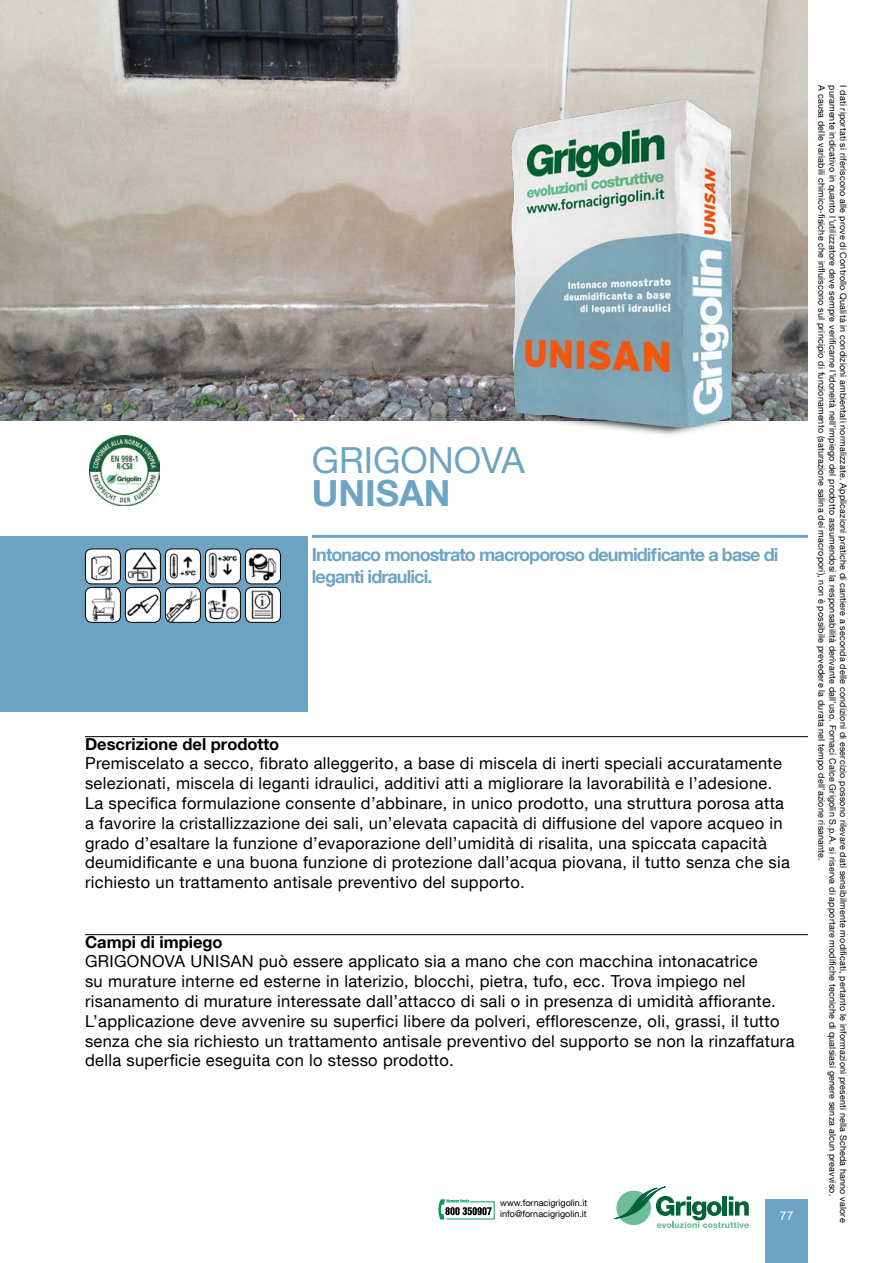
<style>
.page{position:relative;width:893px;height:1263px;background:#fff}
.page>*{position:absolute;margin:0;border:0;box-sizing:border-box;transform-origin:0 0}
.t1{font:36px "Helvetica Neue LT Com";color:#6ea4c3}
.t2{font:700 36px "Helvetica Neue LT Com";color:#6ea4c3}
.t3{font:700 18px/21.6px "Helvetica Neue LT Com";letter-spacing:-.05em;color:#6ea4c3}
.t4{font:16.5px/19.8px "Helvetica Neue LT Com";letter-spacing:.02em;color:#000}
.t5{font:700 16.5px "Helvetica Neue LT Com";color:#000}
.t6{font:12px "Arial";color:#fff}
.t7{font:9px/10.8px "Helvetica Neue LT Com";letter-spacing:.02em;color:#000}
.t8{font:9px/10.8px "Helvetica Neue LT Com";color:#000}
</style>
<div class="page">
<svg style="left:614px;top:1186px;width:135px;height:42px"></svg>
<div style="left:765px;top:1199px;width:43px;height:64px;background:#6ea4c3"></div>
<svg style="left:438px;top:1199px;width:57px;height:20px"></svg>
<img style="left:0;top:0;width:808px;height:420px">
<div style="left:0;top:536px;width:307px;height:176px;background:#6ea4c3"></div>
<img style="left:85px;top:549px;width:35px;height:34px">
<div style="left:85px;top:549px;width:36px;height:35px;border:1px solid #000;border-radius:6px"></div>
<img style="left:125px;top:549px;width:35px;height:34px">
<div style="left:125px;top:549px;width:36px;height:35px;border:1px solid #000;border-radius:6px"></div>
<img style="left:165px;top:549px;width:35px;height:34px">
<div style="left:165px;top:549px;width:36px;height:35px;border:1px solid #000;border-radius:6px"></div>
<img style="left:205px;top:549px;width:35px;height:34px">
<div style="left:205px;top:549px;width:36px;height:35px;border:1px solid #000;border-radius:6px"></div>
<img style="left:245px;top:549px;width:35px;height:34px">
<div style="left:245px;top:549px;width:36px;height:35px;border:1px solid #000;border-radius:6px"></div>
<img style="left:85px;top:587px;width:34px;height:34px">
<div style="left:85px;top:587px;width:36px;height:36px;border:1px solid #000;border-radius:6px"></div>
<img style="left:125px;top:587px;width:34px;height:34px">
<div style="left:125px;top:587px;width:36px;height:36px;border:1px solid #000;border-radius:6px"></div>
<img style="left:165px;top:587px;width:34px;height:34px">
<div style="left:165px;top:587px;width:36px;height:36px;border:1px solid #000;border-radius:6px"></div>
<img style="left:205px;top:587px;width:34px;height:34px">
<div style="left:205px;top:587px;width:36px;height:36px;border:1px solid #000;border-radius:6px"></div>
<img style="left:245px;top:587px;width:34px;height:34px">
<div style="left:245px;top:587px;width:36px;height:36px;border:1px solid #000;border-radius:6px"></div>
<hr style="left:85px;top:736px;width:723px;height:1px;background:#000">
<hr style="left:85px;top:934px;width:723px;height:1px;background:#000">
<img style="left:472px;top:85px;width:303px;height:350px">
<img style="left:89px;top:435px;width:70px;height:70px">
<hr style="left:312px;top:535px;width:496px;height:3px;background:#69a2c2">
<h1 class="t1" style="left:312px;top:437px;width:215px">GRIGONOVA</h1>
<h1 class="t2" style="left:312px;top:470px;width:140px">UNISAN</h1>
<p class="t3" style="left:312px;top:544px;width:468px">Intonaco monostrato macroporoso deumidificante a base di leganti idraulici.</p>
<p class="t5" style="left:85px;top:733px;width:196px">Descrizione del prodotto</p>
<p class="t4" style="left:85px;top:753px;width:706px">Premiscelato a secco, fibrato alleggerito, a base di miscela di inerti speciali accuratamente selezionati, miscela di leganti idraulici, additivi atti a migliorare la lavorabilità e l’adesione.<br>La specifica formulazione consente d’abbinare, in unico prodotto, una struttura porosa atta a favorire la cristallizzazione dei sali, un’elevata capacità di diffusione del vapore acqueo in grado d’esaltare la funzione d’evaporazione dell’umidità di risalita, una spiccata capacità deumidificante e una buona funzione di protezione dall’acqua piovana, il tutto senza che sia richiesto un trattamento antisale preventivo del supporto.</p>
<p class="t5" style="left:85px;top:931px;width:139px">Campi di impiego</p>
<p class="t4" style="left:85px;top:951px;width:711px">GRIGONOVA UNISAN può essere applicato sia a mano che con macchina intonacatrice<br>su murature interne ed esterne in laterizio, blocchi, pietra, tufo, ecc. Trova impiego nel risanamento di murature interessate dall’attacco di sali o in presenza di umidità affiorante.<br>L’applicazione deve avvenire su superfici libere da polveri, efflorescenze, oli, grassi, il tutto senza che sia richiesto un trattamento antisale preventivo del supporto se non la rinzaffatura della superficie eseguita con lo stesso prodotto.</p>
<p class="t8" style="left:500px;top:1197px;width:88px">www.fornacigrigolin.it info@fornacigrigolin.it</p>
<p class="t6" style="left:780px;top:1207px;width:15px">77</p>
<p class="t7" style="left:849px;top:85px;width:1139px;rotate:90deg">I dati riportati si riferiscono alle prove di Controllo Qualità in condizioni ambientali normalizzate. Applicazioni pratiche di cantiere a seconda delle condizioni di esercizio possono rilevare dati sensibilmente modificati, pertanto le informazioni presenti nella Scheda hanno valore puramente indicativo in quanto l’utilizzatore deve sempre verificarne l’idoneità nell’impiego del prodotto assumendosi la responsabilità derivante dall’uso. Fornaci Calce Grigolin S.p.A. si riserva di apportare modifiche tecniche di qualsiasi genere senza alcun preavviso.<br>A causa delle variabili chimico-fisiche che influiscono sul principio di funzionamento (saturazione salina dei macropori), non è possibile prevedere la durata nel tempo dell’azione risanante.</p>
</div>
